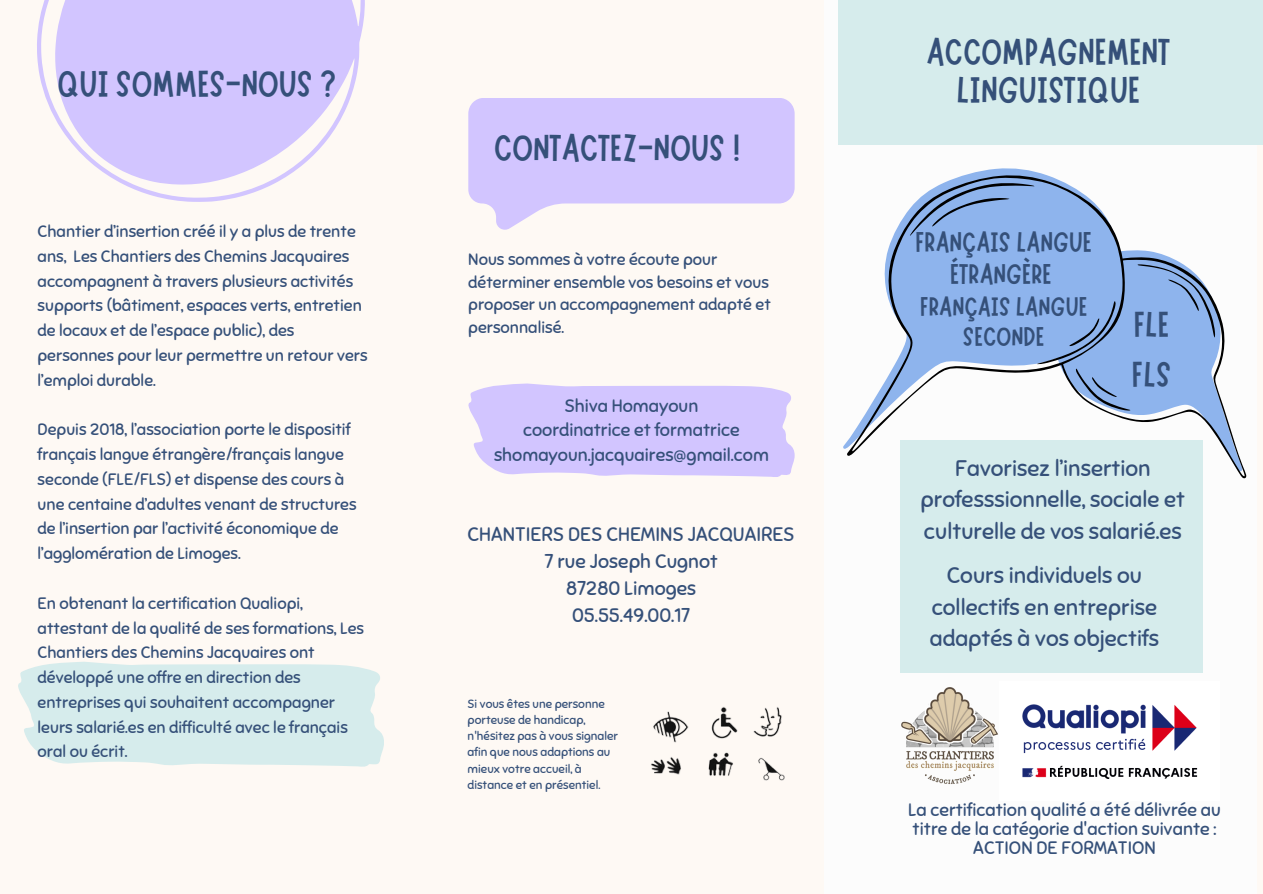
<style>
.page{position:relative;width:1263px;height:894px;background:#fff}
.page>*{position:absolute;margin:0;border:0;box-sizing:border-box;transform-origin:0 0}
.t1{font:37.5px/38.2px "Marykate";color:#355079;text-align:center}
.t2{font:36px/49.5px "Marykate";color:#355079}
.t3{font:28.5px/31.5px "Marykate";color:#355079;text-align:center}
.t4{font:27px/30.3px "Marykate";color:#355079;text-align:center}
.t5{font:22.5px/31.5px "Sniglet";color:#355079;text-align:center}
.t6{font:19.5px/27px "Sniglet";color:#355079;text-align:center}
.t7{font:18px/24.8px "Sniglet";color:#355079;text-align:center}
.t8{font:16.5px/24.8px "Sniglet";color:#355079}
.t9{font:12px/16px "Sniglet";color:#355079}
</style>
<div class="page">
<div style="left:0;top:0;width:1263px;height:893px;background:#fef9f4"></div>
<div style="left:824px;top:0;width:432px;height:893px;background:#fcfcfc"></div>
<svg style="left:468px;top:98px;width:327px;height:132px"></svg>
<img style="left:901px;top:687px;width:97px;height:97px">
<svg style="left:847px;top:175px;width:399px;height:303px;fill:#8eb4ed"></svg>
<svg style="left:37px;top:0;width:328px;height:202px;fill:#d2c5ff"></svg>
<div style="left:838px;top:0;width:425px;height:145px;background:#d6ecec"></div>
<svg style="left:468px;top:383px;width:327px;height:94px;background:#d6cafd"></svg>
<div style="left:900px;top:440px;width:302px;height:232px;background:#d6ecec"></div>
<svg style="left:18px;top:661px;width:366px;height:106px;background:#daedec"></svg>
<img style="left:1022px;top:704px;width:176px;height:75px">
<img style="left:651px;top:707px;width:134px;height:74px">
<h1 class="t1" style="left:57px;top:61px;width:281px">QUI SOMMES-NOUS ?</h1>
<h5 class="t8" style="left:38px;top:219px;width:331px">Chantier d’insertion créé il y a plus de trente ans, Les Chantiers des Chemins Jacquaires accompagnent à travers plusieurs activités supports (bâtiment, espaces verts, entretien de locaux et de l’espace public), des personnes pour leur permettre un retour vers l’emploi durable.</h5>
<p class="t8" style="left:38px;top:417px;width:321px">Depuis 2018, l’association porte le dispositif français langue étrangère/français langue seconde (FLE/FLS) et dispense des cours à une centaine d’adultes venant de structures de l’insertion par l’activité économique de l’agglomération de Limoges.</p>
<h4 class="t8" style="left:38px;top:590px;width:328px">En obtenant la certification Qualiopi, attestant de la qualité de ses formations, Les Chantiers des Chemins Jacquaires ont développé une offre en direction des entreprises qui souhaitent accompagner leurs salarié.es en difficulté avec le français oral ou écrit.</h4>
<h1 class="t1" style="left:494px;top:125px;width:248px">CONTACTEZ-NOUS !</h1>
<h2 class="t8" style="left:468px;top:248px;width:304px;line-height:22.5px">Nous sommes à votre écoute pour déterminer ensemble vos besoins et vous proposer un accompagnement adapté et personnalisé.</h2>
<h5 class="t7" style="left:494px;top:393px;width:276px">Shiva Homayoun<br>coordinatrice et formatrice shomayoun.jacquaires@gmail.com</h5>
<h2 class="t6" style="left:468px;top:520px;width:328px">CHANTIERS DES CHEMINS JACQUAIRES<br>7 rue Joseph Cugnot<br>87280 Limoges<br>05.55.49.00.17</h2>
<h3 class="t9" style="left:468px;top:696px;width:152px">Si vous êtes une personne porteuse de handicap, n'hésitez pas à vous signaler afin que nous adaptions au mieux votre accueil, à distance et en présentiel.</h3>
<p class="t1" style="left:926px;top:29px;width:245px">ACCOMPAGNEMENT<br>LINGUISTIQUE</p>
<p class="t3" style="left:915px;top:223px;width:178px">FRANÇAIS LANGUE<br>ÉTRANGÈRE</p>
<p class="t4" style="left:920px;top:288px;width:169px">FRANÇAIS LANGUE<br>SECONDE</p>
<h1 class="t2" style="left:1132px;top:296px;width:41px">FLE<br>FLS</h1>
<h4 class="t5" style="left:921px;top:452px;width:266px">Favorisez l’insertion professsionnelle, sociale et culturelle de vos salarié.es</h4>
<p class="t5" style="left:930px;top:560px;width:231px">Cours individuels ou collectifs en entreprise adaptés à vos objectifs</p>
<h3 class="t7" style="left:908px;top:799px;width:314px;line-height:19.2px">La certification qualité a été délivrée au titre de la catégorie d'action suivante :<br>ACTION DE FORMATION</h3>
</div>
